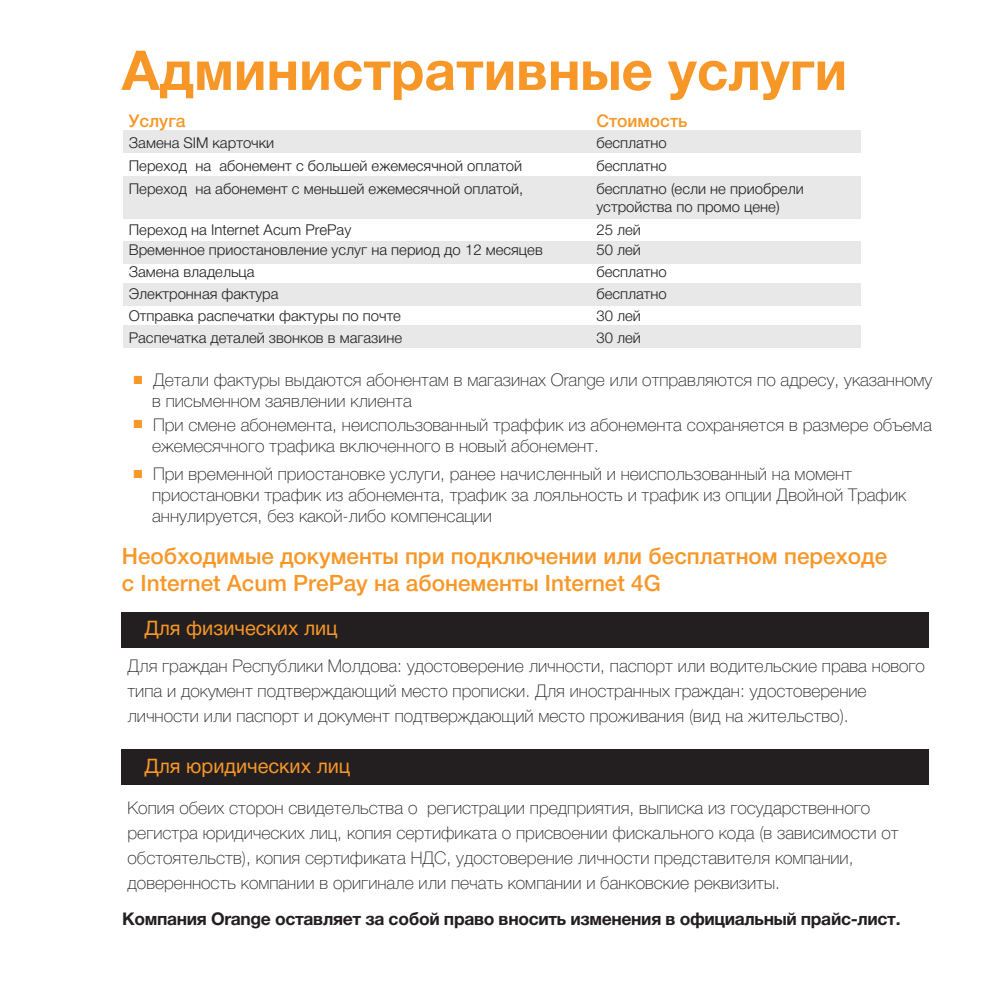
<style>
.page{position:relative;width:993px;height:993px;background:#fff}
.page>*{position:absolute;margin:0;border:0;box-sizing:border-box;transform-origin:0 0}
.t1{font:700 55px "Helvetica Neue LT Pro";color:#f79727}
.t2{font:500 22.5px/27px "Helvetica Neue LT Pro";color:#f79727}
.t3{font:20px "Helvetica Neue LT Pro";color:#f79727}
.t4{font:100 17.5px/25px "Helvetica Neue LT Pro";color:#231f20}
.t5{font:700 17.5px "Helvetica Neue LT Pro";letter-spacing:-.02em;color:#231f20}
.t6{font:500 17.5px "Helvetica Neue LT Pro";color:#f79727}
.t7{font:300 15px/23.2px "Helvetica Neue LT Pro";color:#211e1e}
.s1{font-family:"Arial";font-weight:400;color:#f79727}
</style>
<div class="page">
<div style="left:124px;top:131px;width:736px;height:22px;background:#e8e8e9"></div>
<div style="left:124px;top:325px;width:736px;height:23px;background:#e8e8e9"></div>
<div style="left:124px;top:283px;width:736px;height:22px;background:#e8e8e9"></div>
<div style="left:124px;top:241px;width:736px;height:23px;background:#e8e8e9"></div>
<div style="left:124px;top:176px;width:736px;height:43px;background:#e8e8e9"></div>
<div style="left:122px;top:611px;width:806px;height:36px;background:#231f20"></div>
<div style="left:122px;top:749px;width:806px;height:36px;background:#231f20"></div>
<h1 class="t1" style="left:122px;top:36px;width:726px">Административные услуги</h1>
<p class="t6" style="left:129px;top:110px;width:58px">Услуга</p>
<p class="t7" style="left:129px;top:130px;width:396px">Замена SIM карточки<br>Переход на абонемент c большей ежемесячной оплатой<br>Переход на абонемент c меньшей ежемесячной оплатой,</p>
<p class="t7" style="left:129px;top:218px;width:415px;line-height:21.5px">Переход на Internet Acum PrePay<br>Временное приостановление услуг на период до 12 месяцев Замена владельца<br>Электронная фактура<br>Отправка распечатки фактуры по почте</p>
<p class="t7" style="left:129px;top:326px;width:275px">Распечатка деталей звонков в магазине</p>
<p class="t6" style="left:596px;top:110px;width:93px">Стоимость</p>
<p class="t7" style="left:596px;top:130px;width:209px">бесплатно<br>бесплатно<br>бесплатно (если не приобрели</p>
<p class="t7" style="left:596px;top:195px;width:185px">устройства по промо цене)<br>25 лей</p>
<p class="t7" style="left:596px;top:239px;width:72px;line-height:21.8px">50 лей бесплатно бесплатно<br>30 лей</p>
<p class="t7" style="left:596px;top:326px;width:46px">30 лей</p>
<p class="t4" style="left:152px;top:369px;width:781px;line-height:21px;text-indent:-19px"><span class="s1">■</span> Детали фактуры выдаются абонентам в магазинах Orange или отправляются по адресу, указанному в письменном заявлении клиента</p>
<p class="t4" style="left:152px;top:414px;width:780px;line-height:21px;text-indent:-19px"><span class="s1">■</span> При смене абонемента, неиспользованный траффик из абонемента сохраняется в размере объема ежемесячного трафика включенного в новый абонемент.</p>
<p class="t4" style="left:152px;top:463px;width:755px;line-height:21px;text-indent:-19px"><span class="s1">■</span> При временной приостановке услуги, ранее начисленный и неиспользованный на момент приостановки трафик из абонемента, трафик за лояльность и трафик из опции Двойной Трафик аннулируется, без какой-либо компенсации</p>
<p class="t2" style="left:122px;top:542px;width:766px">Hеобходимые документы при подключении или бесплатном переходе c Internet Acum PrePay на абонементы Internet 4G</p>
<p class="t3" style="left:144px;top:615px;width:195px">Для физических лиц</p>
<p class="t4" style="left:127px;top:652px;width:798px">Для граждан Республики Молдова: удостоверение личности, паспорт или водительские права нового типа и документ подтверждающий место прописки. Для иностранных граждан: удостоверение личности или паспорт и документ подтверждающий место проживания (вид на жительство).</p>
<p class="t3" style="left:144px;top:753px;width:207px">Для юридических лиц</p>
<p class="t4" style="left:127px;top:794px;width:772px">Копия обеих сторон свидетельства о регистрации предприятия, выписка из государственного регистра юридических лиц, копия сертификата о присвоении фискального кода (в зависимости от обстоятельств), копия сертификата НДС, удостоверение личности представителя компании, доверенность компании в оригинале или печать компании и банковские реквизиты.</p>
<p class="t5" style="left:122px;top:907px;width:779px">Компания Orange оставляет за собой право вносить изменения в официальный прайс-лист.</p>
</div>
